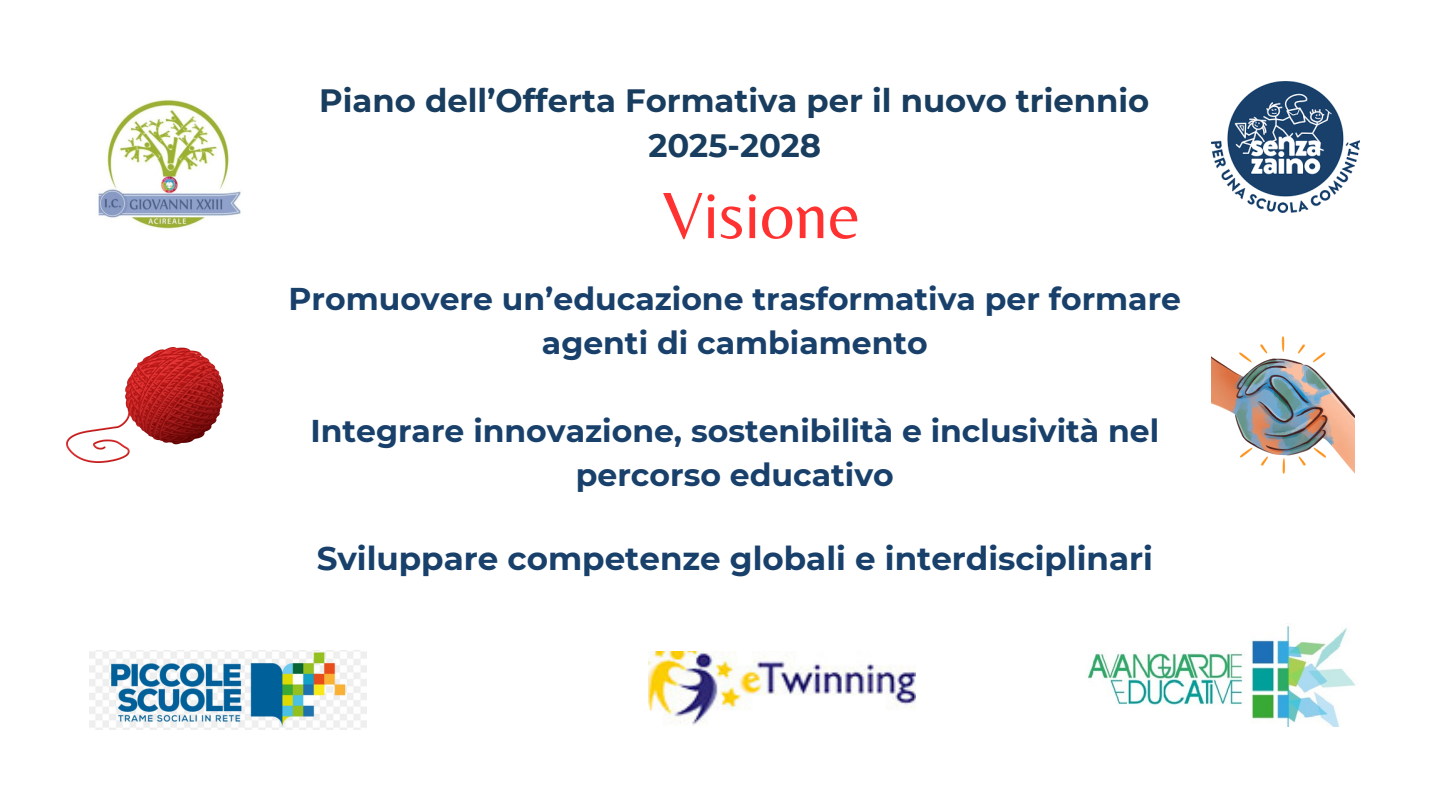
<style>
.page{position:relative;width:1440px;height:810px;background:#fff}
.page>*{position:absolute;margin:0;border:0;box-sizing:border-box;transform-origin:0 0}
.t1{font:68.2px "Belleza";color:#ff3131}
.t2{font:700 32.6px "Montserrat";color:#18406b}
.t3{font:700 32.3px "Montserrat";color:#193d5f}
.t4{font:700 31.5px/43.9px "Montserrat";color:#18406b;text-align:center}
</style>
<div class="page">
<img style="left:98px;top:99px;width:143px;height:130px">
<img style="left:1211px;top:81px;width:148px;height:131px">
<img style="left:89px;top:650px;width:278px;height:79px">
<img style="left:648px;top:651px;width:267px;height:74px">
<img style="left:1087px;top:626px;width:269px;height:101px">
<img style="left:67px;top:347px;width:156px;height:116px">
<img style="left:1211px;top:337px;width:144px;height:137px">
<p class="t3" style="left:319px;top:80px;width:832px">Piano dell’Offerta Formativa per il nuovo triennio</p>
<p class="t3" style="left:648px;top:125px;width:174px">2025-2028</p>
<p class="t1" style="left:662px;top:175px;width:199px">Visione</p>
<p class="t4" style="left:289px;top:277px;width:894px">Promuovere un’educazione trasformativa per formare agenti di cambiamento</p>
<p class="t4" style="left:310px;top:409px;width:850px">Integrare innovazione, sostenibilità e inclusività nel percorso educativo</p>
<p class="t2" style="left:317px;top:539px;width:838px">Sviluppare competenze globali e interdisciplinari</p>
</div>
